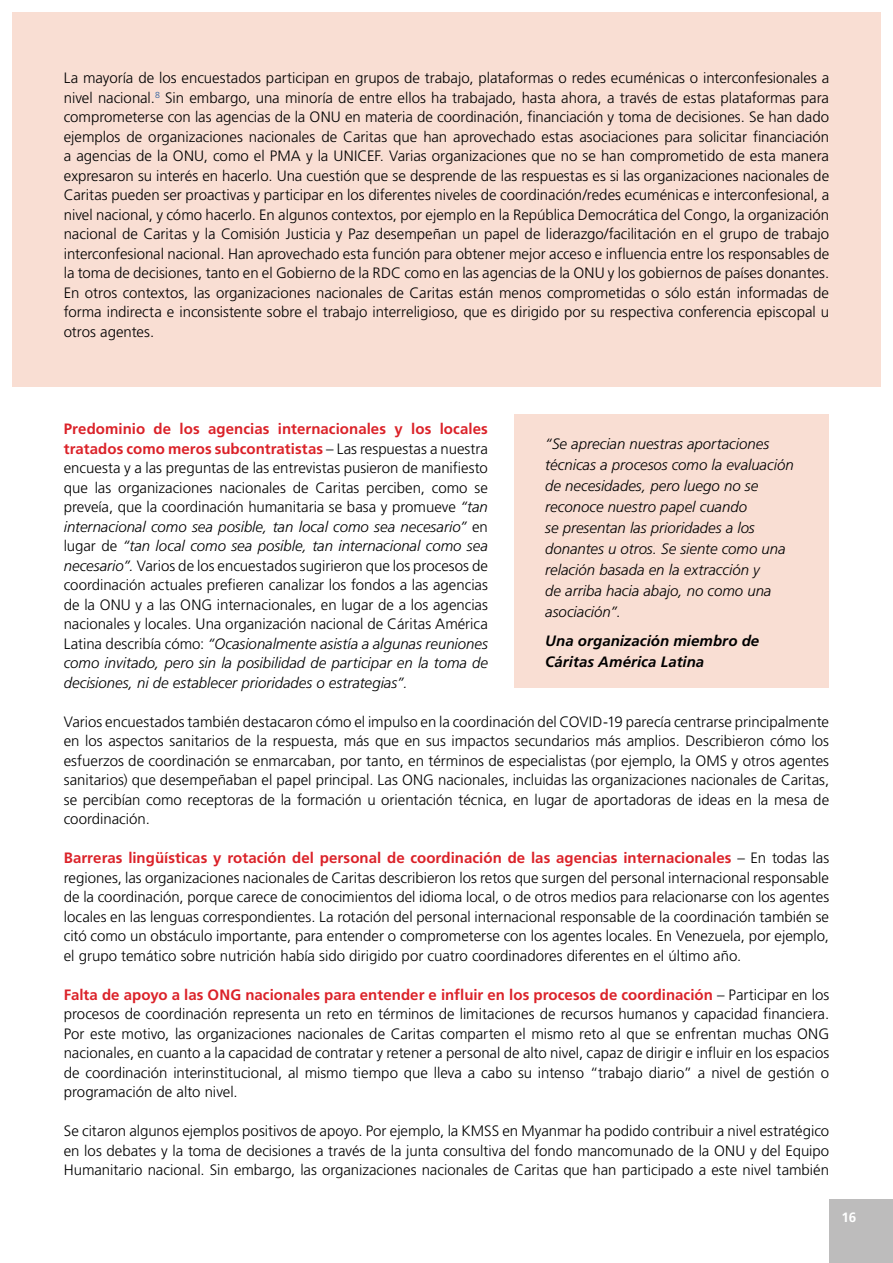
<style>
.page{position:relative;width:893px;height:1263px;background:#fff}
.page>*{position:absolute;margin:0;border:0;box-sizing:border-box;transform-origin:0 0}
.t1{font:15px/19.5px "Frutiger LT 45 Lt";color:#000;text-align:justify}
.t2{font:15px/21px "Frutiger LT 46 Lt It";color:#000}
.t3{font:15px/19.5px "Frutiger LT 65 Bd";letter-spacing:.005em;color:#db2229}
.t4{font:15px/21px "Frutiger LT 66 Bd It";letter-spacing:.005em;color:#000}
.t5{font:13.5px "Frutiger LT 65 Bd";color:#fff}
.s1{font-family:"Frutiger LT 45 Lt";color:#000}
.s2{font-family:"Frutiger LT 46 Lt It"}
.s3{font-family:"Frutiger LT 45 Lt"}
</style>
<div class="page">
<div style="left:0;top:0;width:893px;height:387px;background:#f9ded3"></div>
<div style="left:0;top:0;width:893px;height:1263px;border:12px solid #fff"></div>
<div style="left:829px;top:1199px;width:64px;height:64px;background:#bdbcbc"></div>
<div style="left:514px;top:415px;width:315px;height:273px;background:#f9ded3"></div>
<p class="t1" style="left:64px;top:69px;width:767px">La mayoría de los encuestados participan en grupos de trabajo, plataformas o redes ecuménicas o interconfesionales a nivel nacional.<sup>8</sup> Sin embargo, una minoría de entre ellos ha trabajado, hasta ahora, a través de estas plataformas para comprometerse con las agencias de la ONU en materia de coordinación, financiación y toma de decisiones. Se han dado ejemplos de organizaciones nacionales de Caritas que han aprovechado estas asociaciones para solicitar financiación a agencias de la ONU, como el PMA y la UNICEF. Varias organizaciones que no se han comprometido de esta manera expresaron su interés en hacerlo. Una cuestión que se desprende de las respuestas es si las organizaciones nacionales de Caritas pueden ser proactivas y participar en los diferentes niveles de coordinación/redes ecuménicas e interconfesional, a nivel nacional, y cómo hacerlo. En algunos contextos, por ejemplo en la República Democrática del Congo, la organización nacional de Caritas y la Comisión Justicia y Paz desempeñan un papel de liderazgo/facilitación en el grupo de trabajo interconfesional nacional. Han aprovechado esta función para obtener mejor acceso e influencia entre los responsables de la toma de decisiones, tanto en el Gobierno de la RDC como en las agencias de la ONU y los gobiernos de países donantes.<br>En otros contextos, las organizaciones nacionales de Caritas están menos comprometidas o sólo están informadas de forma indirecta e inconsistente sobre el trabajo interreligioso, que es dirigido por su respectiva conferencia episcopal u otros agentes.</p>
<p class="t3" style="left:64px;top:420px;width:426px">Predominio de los agencias internacionales y los locales tratados como meros subcontratistas <span class="s1">– Las respuestas a nuestra</span></p>
<p class="t1" style="left:64px;top:459px;width:426px">encuesta y a las preguntas de las entrevistas pusieron de manifiesto que las organizaciones nacionales de Caritas perciben, como se preveía, que la coordinación humanitaria se basa y promueve <span class="s2">“tan</span></p>
<p class="t2" style="left:64px;top:517px;width:426px;line-height:19.5px">internacional como sea posible, tan local como sea necesario” <span class="s3">en lugar de</span> “tan local como sea posible, tan internacional como sea</p>
<p class="t1" style="left:64px;top:556px;width:426px"><span class="s2">necesario”.</span> Varios de los encuestados sugirieron que los procesos de coordinación actuales prefieren canalizar los fondos a las agencias de la ONU y a las ONG internacionales, en lugar de a los agencias nacionales y locales. Una organización nacional de Cáritas América</p>
<p class="t2" style="left:64px;top:634px;width:426px;line-height:19.5px;text-align:justify"><span class="s3">Latina describía cómo:</span> “Ocasionalmente asistía a algunas reuniones como invitado, pero sin la posibilidad de participar en la toma de decisiones, ni de establecer prioridades o estrategias”.</p>
<p class="t1" style="left:64px;top:712px;width:767px">Varios encuestados también destacaron cómo el impulso en la coordinación del COVID-19 parecía centrarse principalmente en los aspectos sanitarios de la respuesta, más que en sus impactos secundarios más amplios. Describieron cómo los esfuerzos de coordinación se enmarcaban, por tanto, en términos de especialistas (por ejemplo, la OMS y otros agentes sanitarios) que desempeñaban el papel principal. Las ONG nacionales, incluidas las organizaciones nacionales de Caritas, se percibían como receptoras de la formación u orientación técnica, en lugar de aportadoras de ideas en la mesa de coordinación.</p>
<p class="t3" style="left:64px;top:848px;width:767px">Barreras lingüísticas y rotación del personal de coordinación de las agencias internacionales <span class="s1">– En todas las</span></p>
<p class="t1" style="left:64px;top:868px;width:767px">regiones, las organizaciones nacionales de Caritas describieron los retos que surgen del personal internacional responsable de la coordinación, porque carece de conocimientos del idioma local, o de otros medios para relacionarse con los agentes locales en las lenguas correspondientes. La rotación del personal internacional responsable de la coordinación también se citó como un obstáculo importante, para entender o comprometerse con los agentes locales. En Venezuela, por ejemplo, el grupo temático sobre nutrición había sido dirigido por cuatro coordinadores diferentes en el último año.</p>
<p class="t3" style="left:64px;top:985px;width:767px">Falta de apoyo a las ONG nacionales para entender e influir en los procesos de coordinación <span class="s1">– Participar en los</span></p>
<p class="t1" style="left:64px;top:1004px;width:767px">procesos de coordinación representa un reto en términos de limitaciones de recursos humanos y capacidad financiera.<br>Por este motivo, las organizaciones nacionales de Caritas comparten el mismo reto al que se enfrentan muchas ONG nacionales, en cuanto a la capacidad de contratar y retener a personal de alto nivel, capaz de dirigir e influir en los espacios de coordinación interinstitucional, al mismo tiempo que lleva a cabo su intenso “trabajo diario” a nivel de gestión o programación de alto nivel.</p>
<p class="t1" style="left:64px;top:1121px;width:767px">Se citaron algunos ejemplos positivos de apoyo. Por ejemplo, la KMSS en Myanmar ha podido contribuir a nivel estratégico en los debates y la toma de decisiones a través de la junta consultiva del fondo mancomunado de la ONU y del Equipo Humanitario nacional. Sin embargo, las organizaciones nacionales de Caritas que han participado a este nivel también</p>
<p class="t2" style="left:545px;top:433px;width:250px">“Se aprecian nuestras aportaciones técnicas a procesos como la evaluación de necesidades, pero luego no se reconoce nuestro papel cuando<br>se presentan las prioridades a los donantes u otros. Se siente como una relación basada en la extracción y<br>de arriba hacia abajo, no como una asociación”.</p>
<p class="t4" style="left:545px;top:630px;width:216px">Una organización miembro de<br>Cáritas América Latina</p>
<p class="t5" style="left:841px;top:1209px;width:16px">1 46</p>
</div>
